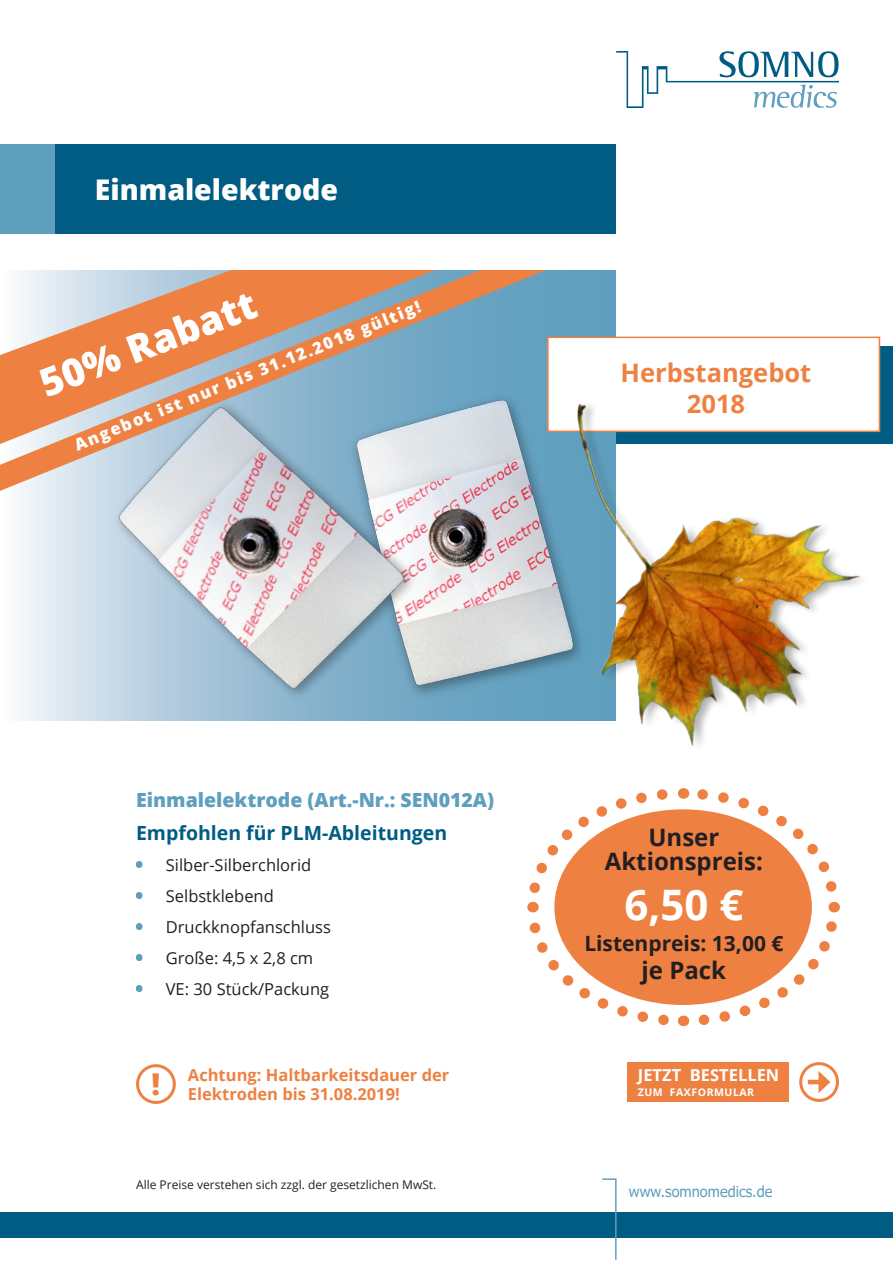
<style>
.page{position:relative;width:893px;height:1263px;background:#fff}
.page>*{position:absolute;margin:0;border:0;box-sizing:border-box;transform-origin:0 0}
.t1{font:700 42px "Open Sans";color:#fff}
.t2{font:800 39px "Open Sans";color:#fff}
.t3{font:800 30px "Open Sans";color:#ee8142}
.t4{font:800 28.5px "Open Sans";color:#fff}
.t5{font:700 25.5px/31.5px "Open Sans";color:#ee8142;text-align:center}
.t6{font:700 24px/23.4px "Open Sans";color:#231f20;text-align:center}
.t7{font:700 21px "Open Sans";color:#231f20}
.t8{font:800 19.5px "Open Sans";color:#5f9fbe}
.t9{font:700 19.5px "Open Sans";color:#015c84}
.t10{font:16.5px "Open Sans";color:#231f20}
.t11{font:700 16.5px/19.8px "Open Sans";color:#ee8142}
.t12{font:800 16.5px "Open Sans";color:#fff}
.t13{font:700 16.5px "Open Sans";color:#fff}
.t14{font:15px "Tahoma";color:#5f9fbe}
.t15{font:12px "Open Sans";color:#231f20}
.t16{font:700 10.5px "Open Sans";letter-spacing:.05em;color:#fff}
.s1{color:#5f9fbe}
</style>
<div class="page">
<svg style="left:20px;top:270px;width:596px;height:450px"></svg>
<svg style="left:616px;top:51px;width:223px;height:57px"></svg>
<div style="left:54px;top:144px;width:561px;height:89px;background:#015c84"></div>
<div style="left:0;top:144px;width:54px;height:89px;background:#5f9fbe"></div>
<div style="left:0;top:1212px;width:893px;height:25px;background:#015c84"></div>
<svg style="left:601px;top:1178px;width:16px;height:82px"></svg>
<hr style="left:808px;top:1080px;width:15px;height:4px;background:#ee8142">
<svg style="left:818px;top:1071px;width:12px;height:22px"></svg>
<div style="left:799px;top:1062px;width:40px;height:40px;border:3px solid #ee8142;border-radius:50%"></div>
<div style="left:628px;top:1062px;width:161px;height:40px;background:#ee8142"></div>
<svg style="left:135px;top:861px;width:8px;height:7px"></svg>
<svg style="left:135px;top:892px;width:8px;height:7px"></svg>
<svg style="left:135px;top:923px;width:8px;height:7px"></svg>
<svg style="left:135px;top:954px;width:8px;height:7px"></svg>
<svg style="left:135px;top:985px;width:8px;height:7px"></svg>
<div style="left:136px;top:1064px;width:40px;height:40px;border:3px solid #ee8142;border-radius:50%"></div>
<svg style="left:527px;top:822px;width:313px;height:205px"></svg>
<div style="left:554px;top:809px;width:258px;height:196px;background:#ee8142;border-radius:50%"></div>
<svg style="left:0;top:196px;width:435px;height:38px"></svg>
<img style="left:47px;top:491px;width:375px;height:230px">
<svg style="left:0;top:270px;width:546px;height:221px;background:#c6aa9a"></svg>
<img style="left:422px;top:333px;width:471px;height:489px">
<h3 class="t4" style="left:95px;top:168px;width:245px">Einmalelektrode</h3>
<h2 class="t2" style="left:31px;top:357px;width:230px;rotate:-21deg">50% Rabatt</h2>
<p class="t12" style="left:70px;top:433px;width:373px;rotate:-22deg">Angebot ist nur bis 31.12.2018 gültig!</p>
<h3 class="t5" style="left:621px;top:356px;width:192px">Herbstangebot<br>2018</h3>
<p class="t8" style="left:136px;top:785px;width:360px">Einmalelektrode (Art.-Nr.: SEN012A)</p>
<p class="t9" style="left:136px;top:819px;width:313px">Empfohlen für PLM-Ableitungen</p>
<p class="t10" style="left:136px;top:853px;width:177px"><span class="s1">•</span> Silber-Silberchlorid</p>
<p class="t10" style="left:136px;top:884px;width:139px"><span class="s1">•</span> Selbstklebend</p>
<p class="t10" style="left:136px;top:915px;width:196px"><span class="s1">•</span> Druckknopfanschluss</p>
<p class="t10" style="left:136px;top:946px;width:179px"><span class="s1">•</span> Große: 4,5 x 2,8 cm</p>
<p class="t10" style="left:136px;top:977px;width:195px"><span class="s1">•</span> VE: 30 Stück/Packung</p>
<h3 class="t6" style="left:605px;top:825px;width:160px">Unser<br>Aktionspreis:</h3>
<h1 class="t1" style="left:624px;top:875px;width:121px">6,50 €</h1>
<p class="t7" style="left:584px;top:929px;width:201px">Listenpreis: 13,00 €</p>
<h3 class="t6" style="left:642px;top:958px;width:86px">je Pack</h3>
<h3 class="t3" style="left:152px;top:1061px;width:10px">!</h3>
<p class="t11" style="left:188px;top:1064px;width:263px">Achtung: Haltbarkeitsdauer der<br>Elektroden bis 31.08.2019!</p>
<p class="t13" style="left:638px;top:1064px;width:143px">JETZT BESTELLEN</p>
<p class="t16" style="left:638px;top:1084px;width:118px">ZUM FAXFORMULAR</p>
<p class="t15" style="left:136px;top:1176px;width:302px">Alle Preise verstehen sich zzgl. der gesetzlichen MwSt.</p>
<p class="t14" style="left:629px;top:1181px;width:145px">www.somnomedics.de</p>
</div>
